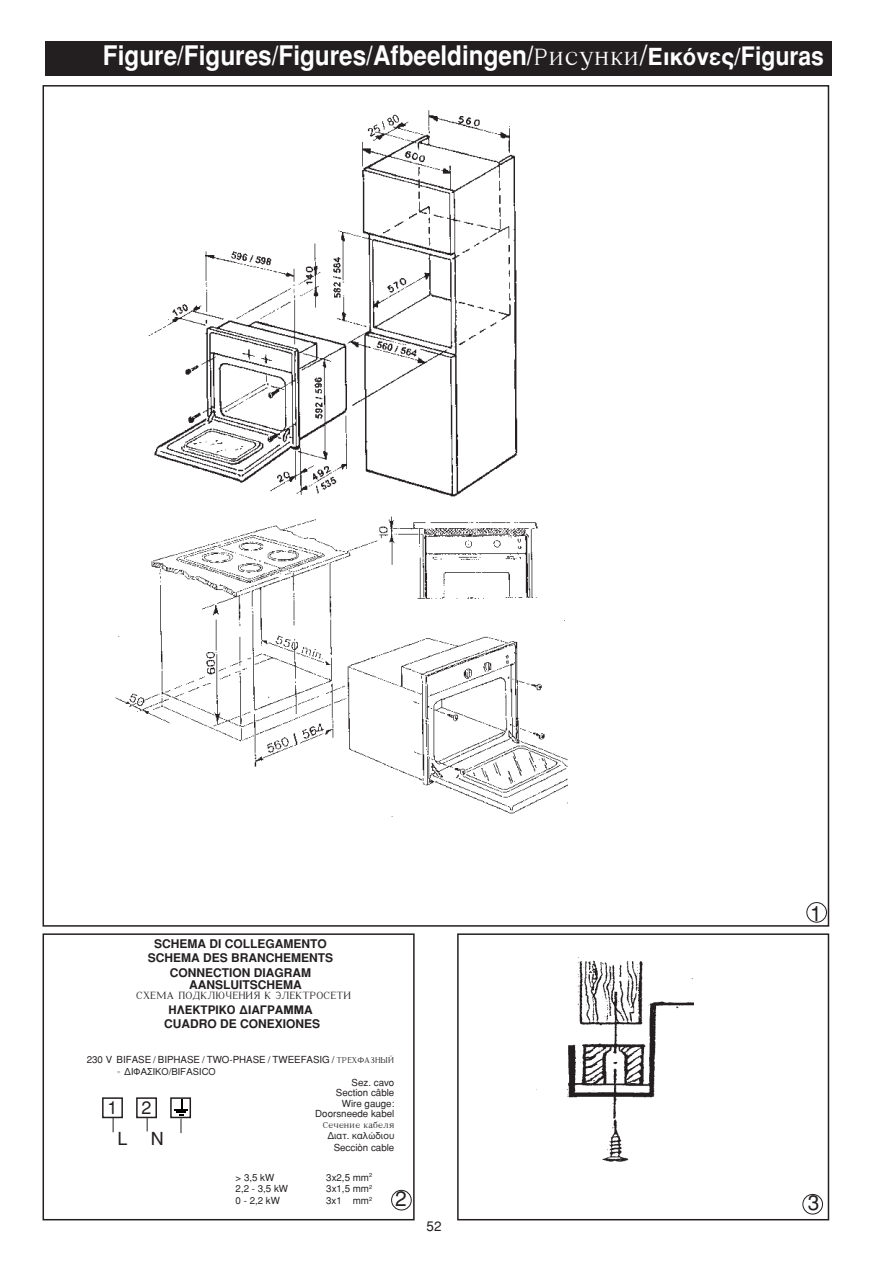
<style>
.page{position:relative;width:893px;height:1263px;background:#fff}
.page>*{position:absolute;margin:0;border:0;box-sizing:border-box;transform-origin:0 0}
.t1{font:700 27px "Helvetica";color:#fff;scale:.9 1}
.t2{font:21px "Helvetica";color:#231f20}
.t3{font:18px "Helvetica";color:#231f20}
.t4{font:13.5px "Helvetica";color:#231f20}
.t5{font:700 12px/14.4px "Helvetica";color:#231f20;text-align:center}
.t6{font:12px "Cyrillic Nu Translit";color:#231f20}
.t7{font:700 12px "Gr Helvetica";color:#231f20}
.t8{font:9.75px/10.5px "Helvetica";color:#231f20;text-align:right}
.t9{font:9.75px "Gr Helvetica";color:#231f20}
.t10{font:9.75px "Cyrillic Nu Translit";color:#231f20}
.s1{font-family:"Cyrillic Nu Translit";font-weight:400}
.s2{font-family:"Cyrillic Nu Translit";font-weight:400;font-size:28.8px}
.s3{font-weight:400;font-size:28.8px}
.s4{font-family:"Gr Helvetica";font-size:24px}
.s5{font-size:25.5px}
.s6{font-family:"Cyrillic Nu Translit"}
</style>
<div class="page">
<div style="left:45px;top:41px;width:787px;height:35px;background:#231f20"></div>
<div style="left:43px;top:933px;width:372px;height:287px;border:2px solid #231f20"></div>
<div style="left:102px;top:1097px;width:21px;height:21px;border:2px solid #231f20"></div>
<svg style="left:113px;top:1118px;width:1px;height:14px"></svg>
<div style="left:136px;top:1097px;width:21px;height:21px;border:2px solid #231f20"></div>
<svg style="left:147px;top:1118px;width:1px;height:13px"></svg>
<div style="left:170px;top:1097px;width:21px;height:21px;border:2px solid #231f20"></div>
<svg style="left:174px;top:1099px;width:14px;height:34px"></svg>
<div style="left:391px;top:1190px;width:21px;height:20px;border:1px solid #231f20;border-radius:50%"></div>
<div style="left:806px;top:902px;width:21px;height:20px;border:1px solid #231f20;border-radius:50%"></div>
<img style="left:115px;top:110px;width:453px;height:707px">
<div style="left:802px;top:1194px;width:21px;height:20px;border:1px solid #231f20;border-radius:50%"></div>
<img style="left:536px;top:957px;width:157px;height:205px">
<div style="left:457px;top:933px;width:372px;height:287px;border:2px solid #231f20"></div>
<h1 class="t1" style="left:103px;top:39px;width:802px">Figure/Figures/Figures/Afbeeldingen/<span class="s1">R</span><span class="s2">isunki</span><span class="s3">/</span><span class="s4">∂ÈÎfiÓÂ˜/</span><span class="s5">Figuras</span></h1>
<p class="t5" style="left:148px;top:936px;width:187px">SCHEMA DI COLLEGAMENTO<br>SCHEMA DES BRANCHEMENTS<br>CONNECTION DIAGRAM</p>
<p class="t5" style="left:189px;top:977px;width:114px">AANSLUITSCHEMA</p>
<p class="t6" style="left:136px;top:990px;width:58px">SXEMA PODK</p>
<p class="t6" style="left:207px;top:990px;width:117px">L{HENIQ K ~LEKTROSET</p>
<p class="t6" style="left:344px;top:990px;width:10px">I</p>
<p class="t7" style="left:168px;top:1003px;width:146px">∏§∂∫∆ƒπ∫√ ¢π∞°ƒ∞ªª∞</p>
<p class="t5" style="left:164px;top:1017px;width:158px">CUADRO DE CONEXIONES</p>
<p class="t8" style="left:87px;top:1054px;width:78px">230 V BIFASE / biphase</p>
<p class="t8" style="left:202px;top:1054px;width:194px">/ TWO-PHASE / TWEEFASIG / <span class="s6">TREXFAZNYJ</span></p>
<p class="t9" style="left:117px;top:1066px;width:101px"><span class="s6">/</span> ¢πº∞™π∫√/BIFASICO</p>
<p class="t8" style="left:315px;top:1077px;width:81px">Sez. cavo<br>Section câble<br>Wire gauge:<br>Doorsneede kabel</p>
<p class="t10" style="left:323px;top:1120px;width:73px">Sehenie kabelq</p>
<p class="t9" style="left:327px;top:1130px;width:69px">¢È·Ù. Î·ÏÒ‰ÈÔ˘</p>
<p class="t8" style="left:334px;top:1142px;width:62px">Secciòn cable</p>
<p class="t8" style="left:236px;top:1172px;width:40px">&gt; 3,5 kW</p>
<p class="t8" style="left:326px;top:1172px;width:47px">3x2,5 mm<sup>2</sup></p>
<p class="t8" style="left:236px;top:1183px;width:54px">2,2 - 3,5 kW</p>
<p class="t8" style="left:326px;top:1183px;width:47px">3x1,5 mm<sup>2</sup></p>
<p class="t8" style="left:236px;top:1195px;width:46px">0 - 2,2 kW</p>
<p class="t8" style="left:326px;top:1195px;width:47px">3x1 mm<sup>2</sup></p>
<h3 class="t3" style="left:107px;top:1097px;width:12px">1</h3>
<h3 class="t3" style="left:142px;top:1097px;width:12px">2</h3>
<h3 class="t3" style="left:117px;top:1128px;width:12px">L</h3>
<h3 class="t3" style="left:151px;top:1128px;width:14px">N</h3>
<h2 class="t2" style="left:395px;top:1186px;width:13px">2</h2>
<h3 class="t4" style="left:427px;top:1218px;width:17px">52</h3>
<h2 class="t2" style="left:810px;top:901px;width:13px">1</h2>
<h2 class="t2" style="left:808px;top:1190px;width:13px">3</h2>
</div>
